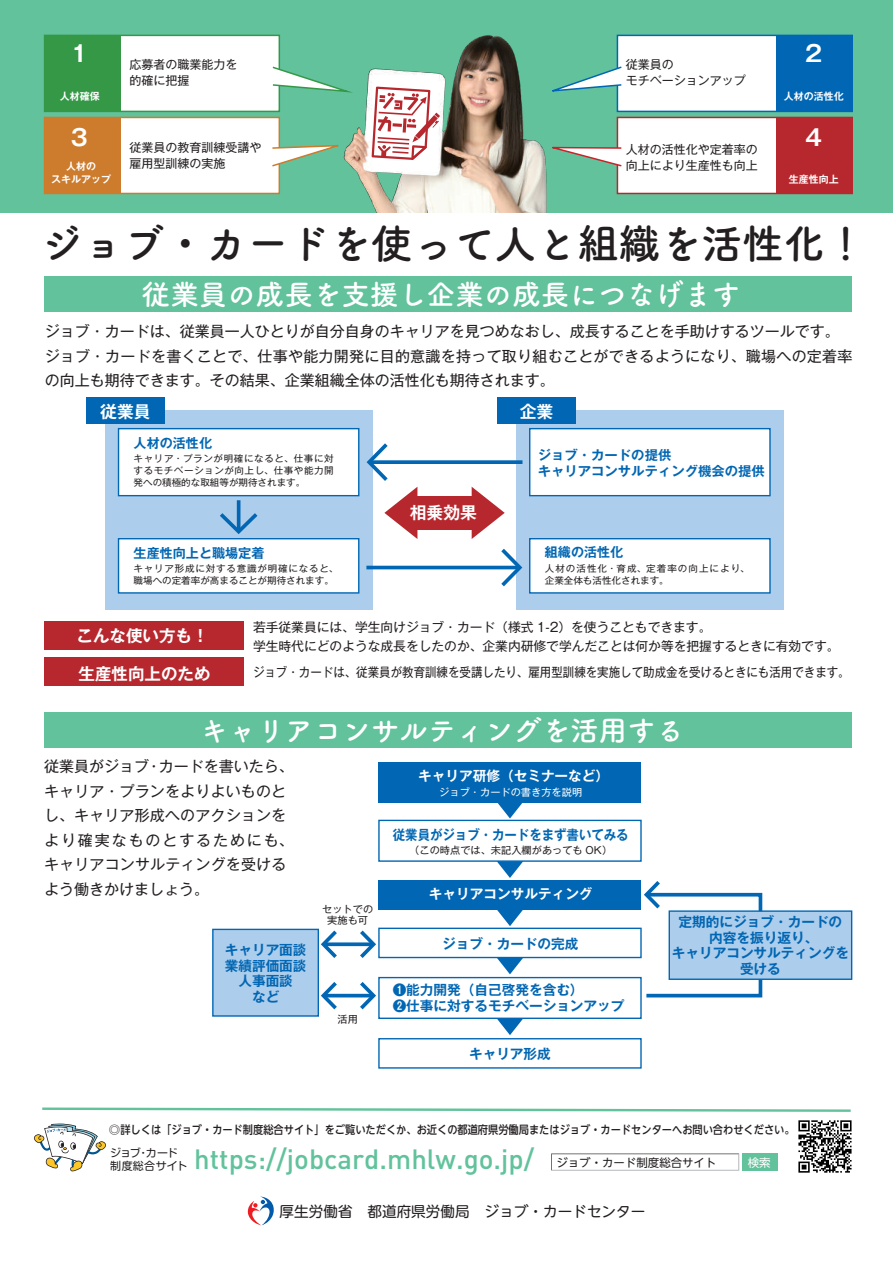
<style>
.page{position:relative;width:893px;height:1263px;background:#fff}
.page>*{position:absolute;margin:0;border:0;box-sizing:border-box;transform-origin:0 0}
.t1{font:41.25px "Tsuku A Rd Gothic Std B";color:#231f20}
.t2{font:28.5px "Tsuku A Rd Gothic Std B";color:#fff}
.t3{font:500 27.6px "DIN";color:#61c29c}
.t4{font:700 22.5px "Gothic MB101 Pr 5 De";color:#fff}
.t5{font:700 16.8px "Gothic MB101 Pr 5 De";color:#fff}
.t6{font:700 16.5px "Gothic MB101 Pr 5 De";color:#fff}
.t7{font:15px/24.5px "Gothic MB101 Pr 5";letter-spacing:.01em;color:#231f20}
.t8{font:14.7px "UD Shin M Go Pr 6 N";color:#231f20}
.t9{font:700 13.65px/15.5px "Gothic MB101 Pr 5 De";color:#0166b3;text-align:center}
.t10{font:700 13.65px "Gothic MB101 Pr 5 De";color:#fff}
.t11{font:700 13.65px "Gothic MB101 Pr 5 De";color:#0166b3;scale:.91 1}
.t12{font:700 13.05px/15.9px "Gothic MB101 Pr 5 De";color:#0166b3}
.t13{font:12.75px/18px "Gothic MB101 Pr 5";color:#231f20}
.t14{font:12.75px "Gothic MB101 Pr 5";color:#231f20;scale:.9 1}
.t15{font:12px/15.9px "Gothic MB101 Pr 5";color:#231f20}
.t16{font:500 11.55px "UD Shin Go NT Pr 6 N";color:#231f20}
.t17{font:11.4px "UD Shin Go NT Pr 6 N";color:#231f20}
.t18{font:11.4px "UD Shin Go NT Pr 6 N";color:#fff}
.t19{font:10.95px/13.2px "Shin M Go Pro";letter-spacing:.01em;color:#231f20}
.t20{font:10.05px/11.6px "Gothic MB101 Pr 5";color:#231f20;text-align:center}
.t21{font:10.05px "Gothic MB101 Pr 5";color:#fff}
.t22{font:700 9.9px/12.5px "Gothic MB101 Pro De";color:#fff;text-align:center}
.t23{font:9.3px/11.9px "Gothic MB101 Pr 5";letter-spacing:.06em;color:#231f20;text-align:justify}
.t24{font:9.3px/11.9px "Gothic MB101 Pr 5";color:#231f20}
.t25{font:9.3px/11.9px "Gothic MB101 Pr 5";letter-spacing:.105em;color:#231f20}
</style>
<div class="page">
<div style="left:0;top:0;width:893px;height:212px;background:#61c29c"></div>
<div style="left:44px;top:35px;width:236px;height:77px;background:#fff;border:2px solid #359847"></div>
<div style="left:44px;top:117px;width:236px;height:77px;background:#fff;border:2px solid #cd7b2c"></div>
<div style="left:617px;top:35px;width:236px;height:77px;background:#fff;border:2px solid #0166b3"></div>
<div style="left:617px;top:117px;width:236px;height:77px;background:#fff;border:2px solid #b7282e"></div>
<div style="left:776px;top:35px;width:76px;height:76px;background:#0166b3"></div>
<div style="left:776px;top:117px;width:76px;height:76px;background:#b7282e"></div>
<div style="left:44px;top:35px;width:76px;height:76px;background:#359847"></div>
<div style="left:44px;top:117px;width:76px;height:76px;background:#cd7b2c"></div>
<svg style="left:272px;top:65px;width:68px;height:29px"></svg>
<svg style="left:272px;top:144px;width:67px;height:24px"></svg>
<svg style="left:558px;top:65px;width:64px;height:28px"></svg>
<svg style="left:558px;top:146px;width:64px;height:21px"></svg>
<img style="left:340px;top:35px;width:218px;height:177px">
<svg style="left:372px;top:87px;width:68px;height:73px;background:#e8bdbe"></svg>
<div style="left:44px;top:713px;width:808px;height:35px;background:#61c29c"></div>
<div style="left:44px;top:277px;width:808px;height:35px;background:#61c29c"></div>
<div style="left:106px;top:411px;width:267px;height:199px;background:#accdeb"></div>
<div style="left:516px;top:411px;width:267px;height:199px;background:#accdeb"></div>
<div style="left:118px;top:428px;width:241px;height:68px;background:#fff;border:1px solid #0166b3"></div>
<div style="left:529px;top:428px;width:242px;height:68px;background:#fff;border:1px solid #0166b3"></div>
<div style="left:118px;top:538px;width:241px;height:56px;background:#fff;border:1px solid #0166b3"></div>
<div style="left:529px;top:538px;width:242px;height:56px;background:#fff;border:1px solid #0166b3"></div>
<svg style="left:417px;top:460px;width:105px;height:4px"></svg>
<hr style="left:366px;top:566px;width:152px;height:3px;background:#0166b3">
<svg style="left:497px;top:548px;width:26px;height:39px"></svg>
<hr style="left:237px;top:500px;width:3px;height:30px;background:#0166b3">
<svg style="left:220px;top:509px;width:38px;height:25px"></svg>
<div style="left:86px;top:397px;width:79px;height:27px;background:#0166b3"></div>
<div style="left:497px;top:397px;width:79px;height:27px;background:#0166b3"></div>
<svg style="left:472px;top:487px;width:33px;height:52px"></svg>
<svg style="left:366px;top:443px;width:51px;height:96px"></svg>
<div style="left:411px;top:496px;width:69px;height:33px;background:#b7282e"></div>
<svg style="left:341px;top:942px;width:15px;height:4px"></svg>
<svg style="left:318px;top:928px;width:23px;height:30px"></svg>
<svg style="left:356px;top:927px;width:23px;height:32px"></svg>
<svg style="left:641px;top:881px;width:122px;height:117px"></svg>
<hr style="left:325px;top:994px;width:47px;height:3px;background:#0166b3">
<svg style="left:321px;top:982px;width:20px;height:28px"></svg>
<svg style="left:356px;top:982px;width:20px;height:28px"></svg>
<div style="left:379px;top:762px;width:262px;height:40px;background:#0166b3"></div>
<svg style="left:497px;top:802px;width:26px;height:16px"></svg>
<svg style="left:497px;top:862px;width:26px;height:16px"></svg>
<svg style="left:497px;top:958px;width:26px;height:16px"></svg>
<svg style="left:497px;top:1019px;width:26px;height:16px"></svg>
<svg style="left:497px;top:909px;width:26px;height:17px"></svg>
<div style="left:379px;top:880px;width:262px;height:29px;background:#0166b3"></div>
<div style="left:378px;top:928px;width:264px;height:30px;background:#fff;border:1px solid #0166b3"></div>
<div style="left:669px;top:910px;width:183px;height:70px;background:#accdeb;border:1px solid #0166b3"></div>
<div style="left:212px;top:929px;width:107px;height:88px;background:#accdeb;border:1px solid #0166b3"></div>
<div style="left:378px;top:1038px;width:264px;height:31px;background:#fff;border:1px solid #0166b3"></div>
<div style="left:378px;top:820px;width:264px;height:42px;background:#fff;border:1px solid #0166b3"></div>
<div style="left:378px;top:977px;width:264px;height:42px;background:#fff;border:1px solid #0166b3"></div>
<div style="left:44px;top:621px;width:199px;height:28px;background:#b7282e"></div>
<div style="left:44px;top:658px;width:199px;height:28px;background:#b7282e"></div>
<svg style="left:247px;top:1196px;width:27px;height:29px"></svg>
<svg style="left:42px;top:1107px;width:809px;height:5px"></svg>
<div style="left:742px;top:1153px;width:35px;height:17px;background:#61c29c"></div>
<svg style="left:551px;top:1153px;width:188px;height:17px"></svg>
<img style="left:798px;top:1120px;width:54px;height:53px">
<svg style="left:34px;top:1123px;width:72px;height:49px"></svg>
<h3 class="t4" style="left:71px;top:34px;width:19px">1</h3>
<p class="t15" style="left:130px;top:56px;width:109px">応募者の職業能力を的確に把握</p>
<p class="t15" style="left:626px;top:56px;width:121px">従業員の<br>モチベーションアップ</p>
<h3 class="t4" style="left:805px;top:34px;width:19px">2</h3>
<p class="t22" style="left:60px;top:89px;width:41px">人材確保</p>
<p class="t22" style="left:784px;top:89px;width:61px">人材の活性化</p>
<h3 class="t4" style="left:71px;top:118px;width:19px">3</h3>
<p class="t22" style="left:51px;top:159px;width:61px">人材の<br>スキルアップ</p>
<p class="t15" style="left:130px;top:139px;width:133px">従業員の教育訓練受講や雇用型訓練の実施</p>
<p class="t15" style="left:626px;top:141px;width:133px">人材の活性化や定着率の向上により生産性も向上</p>
<h3 class="t4" style="left:805px;top:118px;width:19px">4</h3>
<p class="t22" style="left:789px;top:171px;width:51px">生産性向上</p>
<h1 class="t1" style="left:41px;top:211px;width:827px">ジョブ・カードを使って人と組織を活性化！</h1>
<h2 class="t2" style="left:142px;top:272px;width:600px">従業員の成長を支援し企業の成長につなげます</h2>
<p class="t7" style="left:45px;top:318px;width:809px">ジョブ・カードは、従業員一人ひとりが自分自身のキャリアを見つめなおし、成長することを手助けするツールです。ジョブ・カードを書くことで、仕事や能力開発に目的意識を持って取り組むことができるようになり、職場への定着率の向上も期待できます。その結果、企業組織全体の活性化も期待されます。</p>
<p class="t5" style="left:100px;top:397px;width:52px">従業員</p>
<p class="t5" style="left:520px;top:397px;width:35px">企業</p>
<p class="t12" style="left:134px;top:434px;width:80px">人材の活性化</p>
<p class="t23" style="left:134px;top:451px;width:202px">キャリア・プランが明確になると、仕事に対するモチベーションが向上し、仕事や能力開発への積極的な取組等が期待されます。</p>
<p class="t12" style="left:134px;top:544px;width:132px">生産性向上と職場定着</p>
<p class="t24" style="left:134px;top:562px;width:206px">キャリア形成に対する意識が明確になると、職場への定着率が高まることが期待されます。</p>
<p class="t5" style="left:410px;top:498px;width:69px">相乗効果</p>
<p class="t12" style="left:538px;top:446px;width:229px">ジョブ・カードの提供<br>キャリアコンサルティング機会の提供</p>
<p class="t12" style="left:545px;top:543px;width:80px">組織の活性化</p>
<p class="t25" style="left:545px;top:562px;width:206px">人材の活性化・育成、定着率の向上により、企業全体も活性化されます。</p>
<p class="t6" style="left:77px;top:622px;width:133px">こんな使い方も！</p>
<p class="t6" style="left:79px;top:660px;width:134px">生産性向上のため</p>
<p class="t13" style="left:253px;top:617px;width:588px">若手従業員には、学生向けジョブ・カード（様式 1-2）を使うこともできます。<br>学生時代にどのような成長をしたのか、企業内研修で学んだことは何か等を把握するときに有効です。</p>
<p class="t14" style="left:253px;top:662px;width:665px">ジョブ・カードは、従業員が教育訓練を受講したり、雇用型訓練を実施して助成金を受けるときにも活用できます。</p>
<h2 class="t2" style="left:200px;top:708px;width:486px">キャリアコンサルティングを活用する</h2>
<p class="t7" style="left:44px;top:753px;width:251px">従業員がジョブ・カードを書いたら、キャリア・プランをよりよいものとし、キャリア形成へのアクションをより確実なものとするためにも、キャリアコンサルティングを受けるよう働きかけましょう。</p>
<p class="t10" style="left:418px;top:764px;width:192px">キャリア研修（セミナーなど）</p>
<p class="t21" style="left:439px;top:783px;width:144px">ジョブ・カードの書き方を説明</p>
<p class="t11" style="left:393px;top:823px;width:261px">従業員がジョブ・カードをまず書いてみる</p>
<p class="t20" style="left:409px;top:844px;width:204px">（この時点では、未記入欄があっても OK）</p>
<p class="t10" style="left:429px;top:883px;width:165px">キャリアコンサルティング</p>
<p class="t9" style="left:442px;top:935px;width:138px">ジョブ・カードの完成</p>
<p class="t20" style="left:322px;top:902px;width:53px">セットでの実施も可</p>
<p class="t9" style="left:672px;top:913px;width:179px">定期的にジョブ・カードの内容を振り返り、<br>キャリアコンサルティングを受ける</p>
<p class="t9" style="left:225px;top:941px;width:83px">キャリア面談業績評価面談人事面談<br>など</p>
<p class="t9" style="left:393px;top:981px;width:233px;line-height:16px;text-align:left">❶能力開発（自己啓発を含む）<br>❷仕事に対するモチベーションアップ</p>
<p class="t20" style="left:337px;top:1012px;width:22px">活用</p>
<p class="t9" style="left:469px;top:1045px;width:83px">キャリア形成</p>
<p class="t16" style="left:109px;top:1120px;width:687px">◎詳しくは「ジョブ・カード制度総合サイト」をご覧いただくか、お近くの都道府県労働局またはジョブ・カードセンターへお問い合わせください。</p>
<h3 class="t3" style="left:194px;top:1141px;width:341px">https://jobcard.mhlw.go.jp/</h3>
<p class="t19" style="left:110px;top:1145px;width:79px">ジョブ・カード制度総合サイト</p>
<p class="t17" style="left:556px;top:1153px;width:162px">ジョブ・カード制度総合サイト</p>
<p class="t18" style="left:748px;top:1153px;width:24px">検索</p>
<p class="t8" style="left:280px;top:1199px;width:367px">厚生労働省　都道府県労働局　ジョブ・カードセンター</p>
</div>
